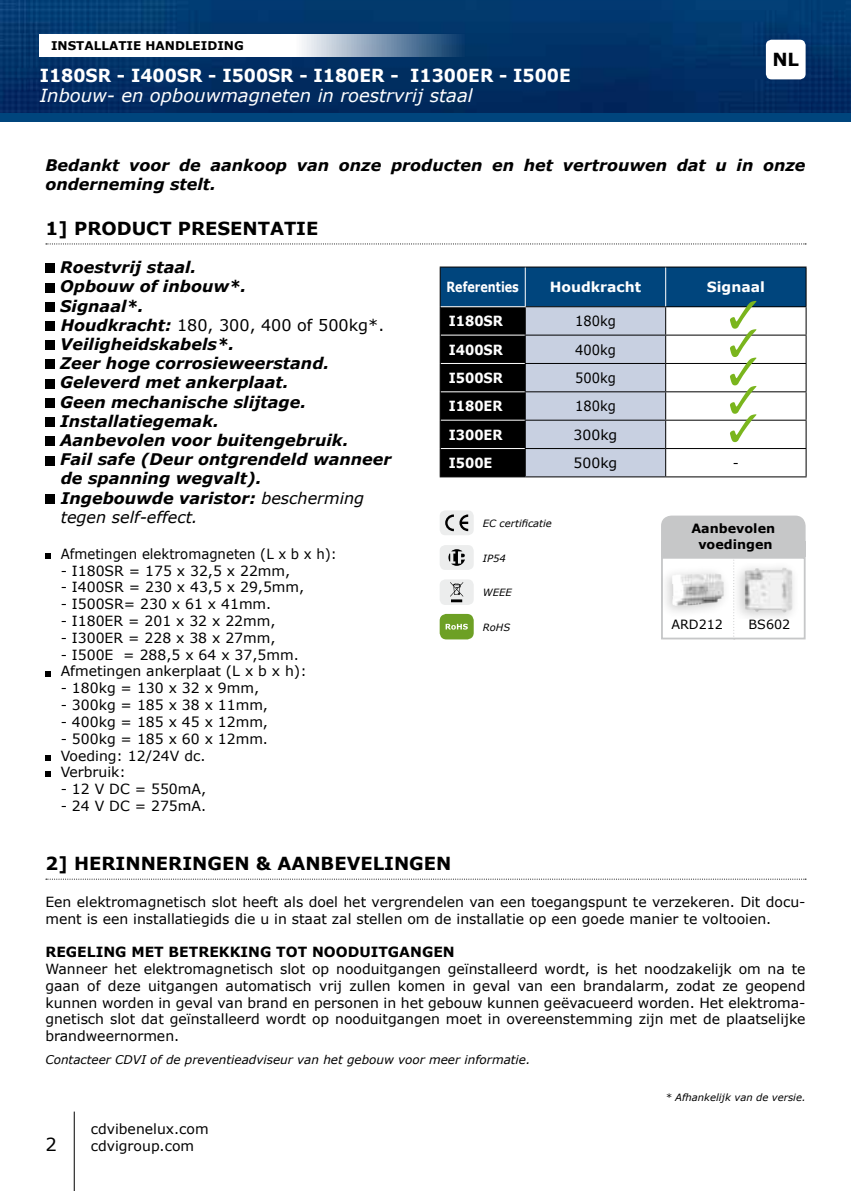
<style>
.page{position:relative;width:851px;height:1191px;background:#fff}
.page>*{position:absolute;margin:0;border:0;box-sizing:border-box;transform-origin:0 0}
.t1{font:700 18px "Verdana";color:#000}
.t2{font:700 18px "Verdana";color:#fff;scale:.95 1}
.t3{font:italic 18px "Verdana";color:#fff}
.t4{font:18px "Verdana";color:#000}
.t5{font:italic 700 16px/19.2px "Verdana";color:#000}
.t6{font:14px/16.8px "Verdana";color:#000}
.t7{font:700 14px "Verdana";color:#000}
.t8{font:700 14px "Verdana";color:#fff;scale:.93 1}
.t9{font:14px "Verdana";color:#000;scale:.95 1}
.t10{font:14px "Verdana";color:#000;scale:.93 1}
.t11{font:700 14px "Verdana";color:#fff}
.t12{font:700 14px "Verdana";color:#fff;scale:.8 1}
.t13{font:700 12.8px/15.2px "Verdana";color:#000;text-align:center}
.t14{font:12.8px "Verdana";color:#000}
.t15{font:italic 12px "Verdana";color:#000}
.t16{font:700 12px "Verdana";color:#000}
.t17{font:italic 10px "Verdana";color:#000}
.s1{font-weight:400;font-style:normal}
.s2{font-weight:400}
</style>
<div class="page">
<svg style="left:45px;top:878px;width:761px;height:1px"></svg>
<svg style="left:46px;top:243px;width:760px;height:1px"></svg>
<div style="left:45px;top:264px;width:10px;height:9px;background:#000"></div>
<div style="left:45px;top:283px;width:10px;height:9px;background:#000"></div>
<div style="left:45px;top:302px;width:10px;height:9px;background:#000"></div>
<div style="left:45px;top:321px;width:10px;height:10px;background:#000"></div>
<div style="left:45px;top:340px;width:10px;height:10px;background:#000"></div>
<div style="left:45px;top:360px;width:10px;height:9px;background:#000"></div>
<div style="left:45px;top:379px;width:10px;height:9px;background:#000"></div>
<div style="left:45px;top:398px;width:10px;height:9px;background:#000"></div>
<div style="left:45px;top:417px;width:10px;height:10px;background:#000"></div>
<div style="left:45px;top:436px;width:10px;height:10px;background:#000"></div>
<div style="left:45px;top:456px;width:10px;height:9px;background:#000"></div>
<div style="left:45px;top:494px;width:10px;height:9px;background:#000"></div>
<svg style="left:45px;top:553px;width:6px;height:6px"></svg>
<svg style="left:45px;top:671px;width:6px;height:5px"></svg>
<svg style="left:45px;top:755px;width:6px;height:5px"></svg>
<svg style="left:45px;top:771px;width:6px;height:6px"></svg>
<div style="left:661px;top:515px;width:144px;height:42px;background:#c6c7c8;border-radius:10px"></div>
<div style="left:661px;top:557px;width:144px;height:82px;border:2px solid #c6c7c8"></div>
<svg style="left:733px;top:557px;width:1px;height:82px"></svg>
<div style="left:661px;top:565px;width:70px;height:54px;background:#000;opacity:.2"></div>
<img style="left:672px;top:573px;width:42px;height:32px">
<div style="left:733px;top:560px;width:67px;height:59px;background:#000;opacity:.2"></div>
<img style="left:744px;top:567px;width:48px;height:46px">
<div style="left:665px;top:267px;width:141px;height:40px;background:#00457d"></div>
<hr style="left:665px;top:306px;width:141px;height:1px;background:#000">
<hr style="left:665px;top:334px;width:141px;height:1px;background:#000">
<hr style="left:665px;top:363px;width:141px;height:1px;background:#000">
<hr style="left:665px;top:391px;width:141px;height:1px;background:#000">
<hr style="left:665px;top:420px;width:141px;height:1px;background:#000">
<hr style="left:665px;top:448px;width:141px;height:1px;background:#000">
<svg style="left:805px;top:307px;width:1px;height:169px"></svg>
<hr style="left:665px;top:476px;width:141px;height:1px;background:#000">
<hr style="left:665px;top:266px;width:141px;height:1px;background:#000">
<hr style="left:805px;top:267px;width:1px;height:39px;background:#000">
<hr style="left:439px;top:266px;width:86px;height:1px;background:#000">
<hr style="left:525px;top:266px;width:140px;height:1px;background:#000">
<svg style="left:439px;top:267px;width:227px;height:210px;background:#647486"></svg>
<hr style="left:439px;top:476px;width:86px;height:1px;background:#000">
<div style="left:439px;top:510px;width:34px;height:25px;background:#eceded;border-radius:6px"></div>
<svg style="left:445px;top:514px;width:23px;height:17px"></svg>
<div style="left:439px;top:579px;width:34px;height:26px;background:#eceded;border-radius:6px"></div>
<svg style="left:450px;top:582px;width:13px;height:20px"></svg>
<div style="left:439px;top:545px;width:34px;height:25px;background:#eceded;border-radius:6px"></div>
<svg style="left:448px;top:549px;width:17px;height:17px"></svg>
<div style="left:439px;top:614px;width:34px;height:25px;background:#6da025;border-radius:7px"></div>
<svg style="left:445px;top:624px;width:22px;height:5px"></svg>
<hr style="left:74px;top:1111px;width:1px;height:80px;background:#000">
<svg style="left:729px;top:301px;width:27px;height:141px"></svg>
<img style="left:0;top:0;width:850px;height:113px">
<svg style="left:40px;top:34px;width:425px;height:23px"></svg>
<div style="left:765px;top:40px;width:40px;height:39px;background:#fff;border-radius:6px"></div>
<div style="left:0;top:113px;width:850px;height:9px;background:#00457d"></div>
<p class="t16" style="left:51px;top:37px;width:194px">INSTALLATIE HANDLEIDING</p>
<p class="t2" style="left:40px;top:63px;width:560px">I180SR - I400SR - I500SR - I180ER - I1300ER - I500E</p>
<p class="t3" style="left:40px;top:83px;width:434px">Inbouw- en opbouwmagneten in roestrvrij staal</p>
<p class="t1" style="left:772px;top:47px;width:28px">NL</p>
<p class="t5" style="left:45px;top:155px;width:761px">Bedankt voor de aankoop van onze producten en het vertrouwen dat u in onze onderneming stelt.</p>
<p class="t1" style="left:45px;top:216px;width:274px">1] PRODUCT PRESENTATIE</p>
<p class="t5" style="left:60px;top:257px;width:333px">Roestvrij staal.<br>Opbouw of inbouw*.<br>Signaal*.<br>Houdkracht: <span class="s1">180, 300, 400 of 500kg*.<br></span>Veiligheidskabels*.<br>Zeer hoge corrosieweerstand.<br>Geleverd met ankerplaat.<br>Geen mechanische slijtage.<br>Installatiegemak.<br>Aanbevolen voor buitengebruik.<br>Fail safe (Deur ontgrendeld wanneer de spanning wegvalt).<br>Ingebouwde varistor: <span class="s2">bescherming tegen self-effect.</span></p>
<p class="t9" style="left:61px;top:544px;width:292px">Afmetingen elektromagneten (L x b x h):</p>
<p class="t6" style="left:61px;top:562px;width:231px">- I180SR = 175 x 32,5 x 22mm,</p>
<p class="t6" style="left:61px;top:579px;width:245px">- I400SR = 230 x 43,5 x 29,5mm,</p>
<p class="t6" style="left:61px;top:595px;width:212px">- I500SR= 230 x 61 x 41mm.</p>
<p class="t6" style="left:61px;top:612px;width:216px">- I180ER = 201 x 32 x 22mm,</p>
<p class="t6" style="left:61px;top:629px;width:216px">- I300ER = 228 x 38 x 27mm,</p>
<p class="t6" style="left:61px;top:646px;width:247px">- I500E = 288,5 x 64 x 37,5mm.<br>Afmetingen ankerplaat (L x b x h):</p>
<p class="t6" style="left:61px;top:679px;width:200px">- 180kg = 130 x 32 x 9mm,</p>
<p class="t6" style="left:61px;top:696px;width:209px">- 300kg = 185 x 38 x 11mm,</p>
<p class="t6" style="left:61px;top:713px;width:209px">- 400kg = 185 x 45 x 12mm,</p>
<p class="t6" style="left:61px;top:730px;width:209px">- 500kg = 185 x 60 x 12mm.<br>Voeding: 12/24V dc.<br>Verbruik:</p>
<p class="t6" style="left:61px;top:780px;width:147px">- 12 V DC = 550mA,</p>
<p class="t6" style="left:61px;top:797px;width:147px">- 24 V DC = 275mA.</p>
<p class="t12" style="left:446px;top:277px;width:92px">Referenties</p>
<p class="t11" style="left:549px;top:277px;width:93px">Houdkracht</p>
<p class="t11" style="left:706px;top:277px;width:59px">Signaal</p>
<p class="t8" style="left:448px;top:311px;width:60px">I180SR</p>
<p class="t10" style="left:575px;top:311px;width:45px">180kg</p>
<p class="t8" style="left:448px;top:340px;width:60px">I400SR</p>
<p class="t10" style="left:575px;top:340px;width:45px">400kg</p>
<p class="t8" style="left:448px;top:368px;width:60px">I500SR</p>
<p class="t10" style="left:575px;top:368px;width:45px">500kg</p>
<p class="t8" style="left:448px;top:396px;width:60px">I180ER</p>
<p class="t10" style="left:575px;top:397px;width:45px">180kg</p>
<p class="t8" style="left:448px;top:425px;width:60px">I300ER</p>
<p class="t6" style="left:573px;top:426px;width:45px">300kg</p>
<p class="t8" style="left:448px;top:453px;width:49px">I500E</p>
<p class="t6" style="left:573px;top:454px;width:45px">500kg</p>
<p class="t9" style="left:732px;top:453px;width:8px">-</p>
<p class="t17" style="left:482px;top:516px;width:71px">EC certificatie</p>
<p class="t17" style="left:482px;top:551px;width:24px">IP54</p>
<p class="t17" style="left:482px;top:585px;width:30px">WEEE</p>
<p class="t17" style="left:482px;top:620px;width:29px">RoHS</p>
<p class="t13" style="left:691px;top:521px;width:85px">Aanbevolen voedingen</p>
<p class="t14" style="left:671px;top:615px;width:53px">ARD212</p>
<p class="t14" style="left:748px;top:615px;width:43px">BS602</p>
<p class="t1" style="left:45px;top:851px;width:407px">2] HERINNERINGEN &amp; AANBEVELINGEN</p>
<p class="t6" style="left:45px;top:893px;width:761px">Een elektromagnetisch slot heeft als doel het vergrendelen van een toegangspunt te verzekeren. Dit docu&shy;ment is een installatiegids die u in staat zal stellen om de installatie op een goede manier te voltooien.</p>
<p class="t7" style="left:45px;top:942px;width:411px">REGELING MET BETREKKING TOT NOODUITGANGEN</p>
<p class="t6" style="left:45px;top:960px;width:761px;text-align:justify">Wanneer het elektromagnetisch slot op nooduitgangen geïnstalleerd wordt, is het noodzakelijk om na te gaan of deze uitgangen automatisch vrij zullen komen in geval van een brandalarm, zodat ze geopend kunnen worden in geval van brand en personen in het gebouw kunnen geëvacueerd worden. Het elektroma&shy;gnetisch slot dat geïnstalleerd wordt op nooduitgangen moet in overeenstemming zijn met de plaatselijke brandweernormen.</p>
<p class="t15" style="left:45px;top:1051px;width:486px">Contacteer CDVI of de preventieadviseur van het gebouw voor meer informatie.</p>
<p class="t4" style="left:45px;top:1132px;width:13px">2</p>
<p class="t6" style="left:91px;top:1120px;width:119px">cdvibenelux.com cdvigroup.com</p>
<p class="t17" style="left:665px;top:1090px;width:142px">* Afhankelijk van de versie.</p>
</div>
